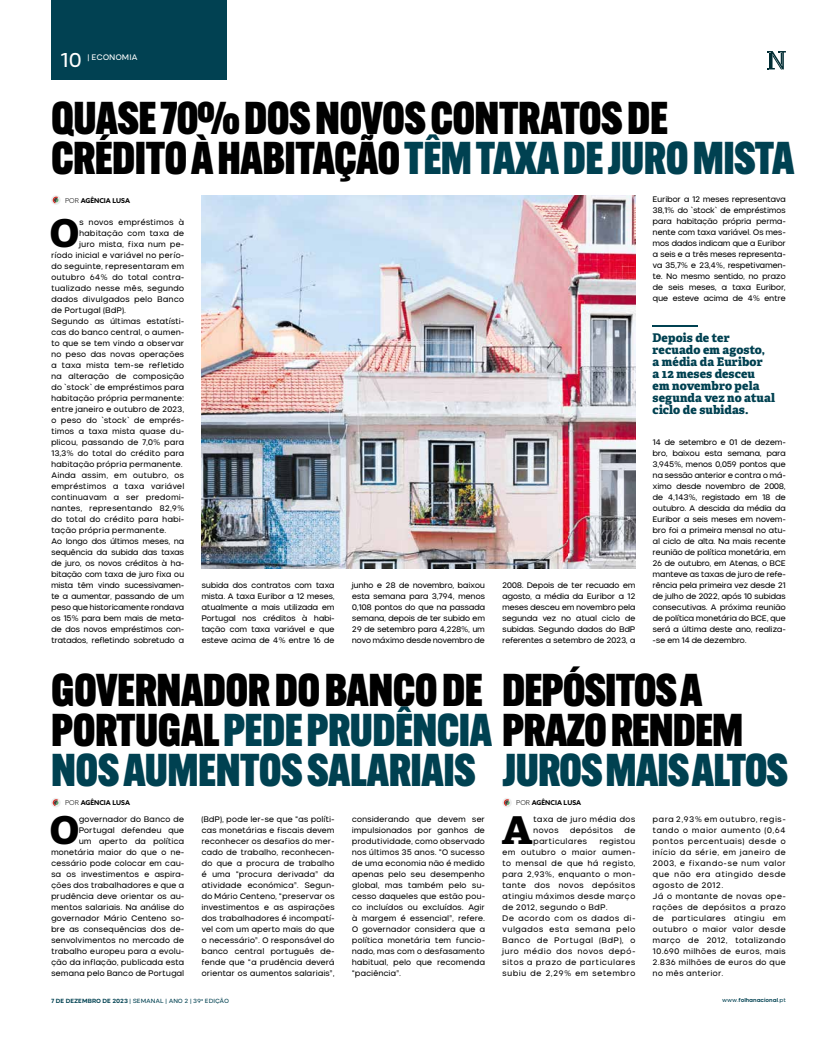
<style>
.page{position:relative;width:820px;height:1049px;background:#fff}
.page>*{position:absolute;margin:0;border:0;box-sizing:border-box;transform-origin:0 0}
.t1{font:900 45px/40px "Alternate Gothic Cond ATF";color:#000}
.t2{font:900 45px "Alternate Gothic Cond ATF";letter-spacing:-.01em;color:#004151}
.t3{font:800 38.4px "Adelle";color:#000}
.t4{font:20px "Nominee";color:#fff}
.t5{font:800 12px/12px "Adelle";letter-spacing:.005em;color:#004151}
.t6{font:8px/11px "Nominee";letter-spacing:-.03em;color:#000;text-align:justify}
.t7{font:8px/11px "Nominee";letter-spacing:.02em;color:#000}
.t8{font:8px/11px "Nominee";letter-spacing:.015em;color:#000}
.t9{font:8px "Nominee";letter-spacing:-.06em;color:#000}
.t10{font:8px/11px "Nominee";color:#000}
.t11{font:8px "Nominee";letter-spacing:-.065em;color:#000}
.t12{font:8px "Nominee";letter-spacing:-.02em;color:#fff}
.t13{font:700 6.7px "Azo Sans";color:#000}
.t14{font:6px "Nominee";letter-spacing:-.01em;color:#004151}
.t15{font:700 5.5px "Nominee";letter-spacing:-.015em;color:#004151}
.t16{font:600 4px "Articulat CF";color:#fff}
.s1{color:#004151}
.s2{font-weight:300}
.s3{font-weight:700}
.s4{font-weight:400}
</style>
<div class="page">
<img style="left:201px;top:195px;width:434px;height:373px">
<svg style="left:51px;top:195px;width:10px;height:10px"></svg>
<svg style="left:53px;top:197px;width:5px;height:6px"></svg>
<svg style="left:51px;top:798px;width:10px;height:9px"></svg>
<svg style="left:53px;top:799px;width:5px;height:7px"></svg>
<svg style="left:502px;top:798px;width:9px;height:9px"></svg>
<svg style="left:503px;top:799px;width:6px;height:7px"></svg>
<hr style="left:652px;top:326px;width:46px;height:1px;background:#004151">
<svg style="left:767px;top:51px;width:18px;height:18px"></svg>
<div style="left:51px;top:0;width:175px;height:80px;background:#014152"></div>
<h3 class="t4" style="left:60px;top:48px;width:24px">10</h3>
<p class="t12" style="left:87px;top:52px;width:52px">| ECONOMIA</p>
<h1 class="t1" style="left:51px;top:98px;width:744px">QUASE 70% DOS NOVOS CONTRATOS DE<br>CRÉDITO À HABITAÇÃO <span class="s1">TÊM TAXA DE JURO MISTA</span></h1>
<p class="t13" style="left:65px;top:196px;width:66px"><span class="s2">POR</span> AGÊNCIA LUSA</p>
<p class="t6" style="left:652px;top:193px;width:135px">Euribor a 12 meses representava 38,1% do `stock` de empréstimos para habitação própria perma&shy;nente com taxa variável. Os mes&shy;mos dados indicam que a Euribor a seis e a três meses representa&shy;va 35,7% e 23,4%, respetivamen&shy;te. No mesmo sentido, no prazo de seis meses, a taxa Euribor, que esteve acima de 4% entre</p>
<h2 class="t3" style="left:50px;top:208px;width:30px">O</h2>
<p class="t6" style="left:79px;top:216px;width:107px">s novos empréstimos à</p>
<p class="t6" style="left:79px;top:227px;width:107px">habitação com taxa de</p>
<p class="t10" style="left:79px;top:238px;width:107px">juro mista, fixa num pe-</p>
<p class="t6" style="left:51px;top:249px;width:135px">ríodo inicial e variável no perío-</p>
<p class="t6" style="left:51px;top:260px;width:135px">do seguinte, representaram em</p>
<p class="t6" style="left:51px;top:271px;width:135px">outubro 64% do total contra-</p>
<p class="t6" style="left:51px;top:282px;width:135px">tualizado nesse mês, segundo</p>
<p class="t6" style="left:51px;top:293px;width:135px">dados divulgados pelo Banco</p>
<p class="t6" style="left:51px;top:304px;width:77px">de Portugal (BdP).</p>
<p class="t6" style="left:51px;top:315px;width:135px">Segundo as últimas estatísti-</p>
<p class="t6" style="left:51px;top:326px;width:135px">cas do banco central, o aumen-</p>
<p class="t6" style="left:51px;top:337px;width:135px">to que se tem vindo a observar</p>
<p class="t6" style="left:51px;top:348px;width:135px">no peso das novas operações</p>
<p class="t6" style="left:51px;top:359px;width:135px">a taxa mista tem-se refletido</p>
<p class="t6" style="left:51px;top:370px;width:135px">na alteração de composição</p>
<p class="t6" style="left:51px;top:381px;width:135px">do `stock` de empréstimos para</p>
<p class="t6" style="left:51px;top:392px;width:135px">habitação própria permanente:</p>
<p class="t6" style="left:51px;top:403px;width:135px">entre janeiro e outubro de 2023,</p>
<p class="t6" style="left:51px;top:414px;width:135px">o peso do `stock` de emprés-</p>
<p class="t6" style="left:51px;top:425px;width:135px">timos a taxa mista quase du-</p>
<p class="t6" style="left:51px;top:436px;width:135px">plicou, passando de 7,0% para</p>
<p class="t6" style="left:51px;top:447px;width:135px">13,3% do total do crédito para</p>
<p class="t6" style="left:51px;top:458px;width:133px">habitação própria permanente.</p>
<p class="t6" style="left:51px;top:469px;width:135px">Ainda assim, em outubro, os</p>
<p class="t6" style="left:51px;top:480px;width:135px">empréstimos a taxa variável</p>
<p class="t6" style="left:51px;top:491px;width:135px">continuavam a ser predomi-</p>
<p class="t6" style="left:51px;top:502px;width:135px">nantes, representando 82,9%</p>
<p class="t6" style="left:51px;top:513px;width:135px">do total do crédito para habi-</p>
<p class="t6" style="left:51px;top:524px;width:117px">tação própria permanente.</p>
<p class="t9" style="left:51px;top:536px;width:135px">Ao longo dos últimos meses, na</p>
<p class="t9" style="left:51px;top:547px;width:135px">sequência da subida das taxas</p>
<p class="t11" style="left:51px;top:558px;width:135px">de juro, os novos créditos à ha-</p>
<p class="t9" style="left:51px;top:569px;width:135px">bitação com taxa de juro fixa ou</p>
<p class="t9" style="left:51px;top:580px;width:135px">mista têm vindo sucessivamen-</p>
<p class="t9" style="left:51px;top:591px;width:135px">te a aumentar, passando de um</p>
<p class="t9" style="left:51px;top:602px;width:135px">peso que historicamente rondava</p>
<p class="t9" style="left:51px;top:613px;width:135px">os 15% para bem mais de meta-</p>
<p class="t9" style="left:51px;top:624px;width:135px">de dos novos empréstimos con-</p>
<p class="t9" style="left:51px;top:635px;width:135px">tratados, refletindo sobretudo a</p>
<h3 class="t5" style="left:652px;top:332px;width:124px">Depois de ter recuado em agosto,<br>a média da Euribor<br>a 12 meses desceu em novembro pela segunda vez no atual ciclo de subidas.</h3>
<p class="t6" style="left:652px;top:436px;width:135px">14 de setembro e 01 de dezem&shy;bro, baixou esta semana, para 3,945%, menos 0,059 pontos que na sessão anterior e contra o má&shy;ximo desde novembro de 2008, de 4,143%, registado em 18 de outubro. A descida da média da Euribor a seis meses em novem&shy;bro foi a primeira mensal no atu&shy;al ciclo de alta. Na mais recente reunião de política monetária, em 26 de outubro, em Atenas, o BCE manteve as taxas de juro de refe&shy;rência pela primeira vez desde 21 de julho de 2022, após 10 subidas consecutivas. A próxima reunião de política monetária do BCE, que será a última deste ano, realiza--se em 14 de dezembro.</p>
<p class="t16" style="left:205px;top:564px;width:11px;rotate:-90deg">© DR</p>
<p class="t6" style="left:201px;top:579px;width:135px">subida dos contratos com taxa mista. A taxa Euribor a 12 meses, atualmente a mais utilizada em Portugal nos créditos à habi&shy;tação com taxa variável e que esteve acima de 4% entre 16 de</p>
<p class="t6" style="left:351px;top:579px;width:135px">junho e 28 de novembro, baixou esta semana para 3,794, menos 0,108 pontos do que na passada semana, depois de ter subido em 29 de setembro para 4,228%, um novo máximo desde novembro de</p>
<p class="t6" style="left:502px;top:579px;width:135px">2008. Depois de ter recuado em agosto, a média da Euribor a 12 meses desceu em novembro pela segunda vez no atual ciclo de subidas. Segundo dados do BdP referentes a setembro de 2023, a</p>
<h1 class="t1" style="left:51px;top:669px;width:692px">GOVERNADOR DO BANCO DE DEPÓSITOS A<br>PORTUGAL <span class="s1">PEDE PRUDÊNCIA</span> PRAZO RENDEM<br><span class="s1">NOS AUMENTOS SALARIAIS</span></h1>
<p class="t13" style="left:65px;top:798px;width:66px"><span class="s2">POR</span> AGÊNCIA LUSA</p>
<p class="t6" style="left:201px;top:814px;width:135px">(BdP), pode ler-se que “as políti&shy;cas monetárias e fiscais devem reconhecer os desafios do mer&shy;cado de trabalho, reconhecen&shy;do que a procura de trabalho é uma “procura derivada” da atividade económica”. Segun&shy;do Mário Centeno, “preservar os investimentos e as aspirações dos trabalhadores é incompatí&shy;vel com um aperto mais do que o necessário”. O responsável do banco central português de&shy;fende que “a prudência deverá orientar os aumentos salariais”,</p>
<p class="t6" style="left:351px;top:814px;width:135px">considerando que devem ser impulsionados por ganhos de produtividade, como observado nos últimos 35 anos. “O sucesso de uma economia não é medido apenas pelo seu desempenho global, mas também pelo su&shy;cesso daqueles que estão pou&shy;co incluídos ou excluídos. Agir à margem é essencial”, refere.<br>O governador considera que a política monetária tem funcio&shy;nado, mas com o desfasamento habitual, pelo que recomenda “paciência”.</p>
<h2 class="t3" style="left:502px;top:806px;width:32px">A</h2>
<p class="t10" style="left:533px;top:814px;width:104px">taxa de juro média dos novos</p>
<h1 class="t2" style="left:502px;top:742px;width:287px">JUROS MAIS ALTOS</h1>
<p class="t13" style="left:516px;top:798px;width:66px"><span class="s2">POR</span> AGÊNCIA LUSA</p>
<h2 class="t3" style="left:50px;top:806px;width:30px">O</h2>
<p class="t7" style="left:652px;top:814px;width:135px">para 2,93% em outubro, regis&shy;tando o maior aumento (0,64 pontos percentuais) desde o início da série, em janeiro de<br>2003, e fixando-se num valor que não era atingido desde agosto de 2012.<br>Já o montante de novas ope&shy;rações de depósitos a prazo de particulares atingiu em outubro o maior valor desde março de 2012, totalizando<br>10.690 milhões de euros, mais<br>2.836 milhões de euros do que no mês anterior.</p>
<p class="t6" style="left:51px;top:814px;width:135px;text-align:right">governador do Banco de<br>Portugal defendeu que<br>um aperto da política monetária maior do que o ne&shy;cessário pode colocar em cau&shy;sa os investimentos e aspira&shy;ções dos trabalhadores e que a prudência deve orientar os au&shy;mentos salariais. Na análise do governador Mário Centeno so&shy;bre as consequências dos de&shy;senvolvimentos no mercado de trabalho europeu para a evolu&shy;ção da inflação, publicada esta semana pelo Banco de Portugal</p>
<p class="t10" style="left:569px;top:825px;width:45px">depósitos</p>
<p class="t6" style="left:624px;top:825px;width:13px">de</p>
<p class="t7" style="left:533px;top:836px;width:56px">particulares</p>
<p class="t8" style="left:502px;top:836px;width:135px;text-indent:97px">registou em outubro o maior aumen&shy;to mensal de que há registo, para 2,93%, enquanto o mon&shy;tante dos novos depósitos atingiu máximos desde março de 2012, segundo o BdP.<br>De acordo com os dados di&shy;vulgados esta semana pelo<br>Banco de Portugal (BdP), o juro médio dos novos depó&shy;sitos a prazo de particulares subiu de 2,29% em setembro</p>
<p class="t14" style="left:51px;top:997px;width:179px"><span class="s3">7 DE DEZEMBRO DE 2023</span> | SEMANAL | ANO 2 | 39<sup>a</sup> EDIÇÃO</p>
<p class="t15" style="left:722px;top:997px;width:65px"><span class="s4">www.</span>folhanacional<span class="s4">.pt</span></p>
</div>
